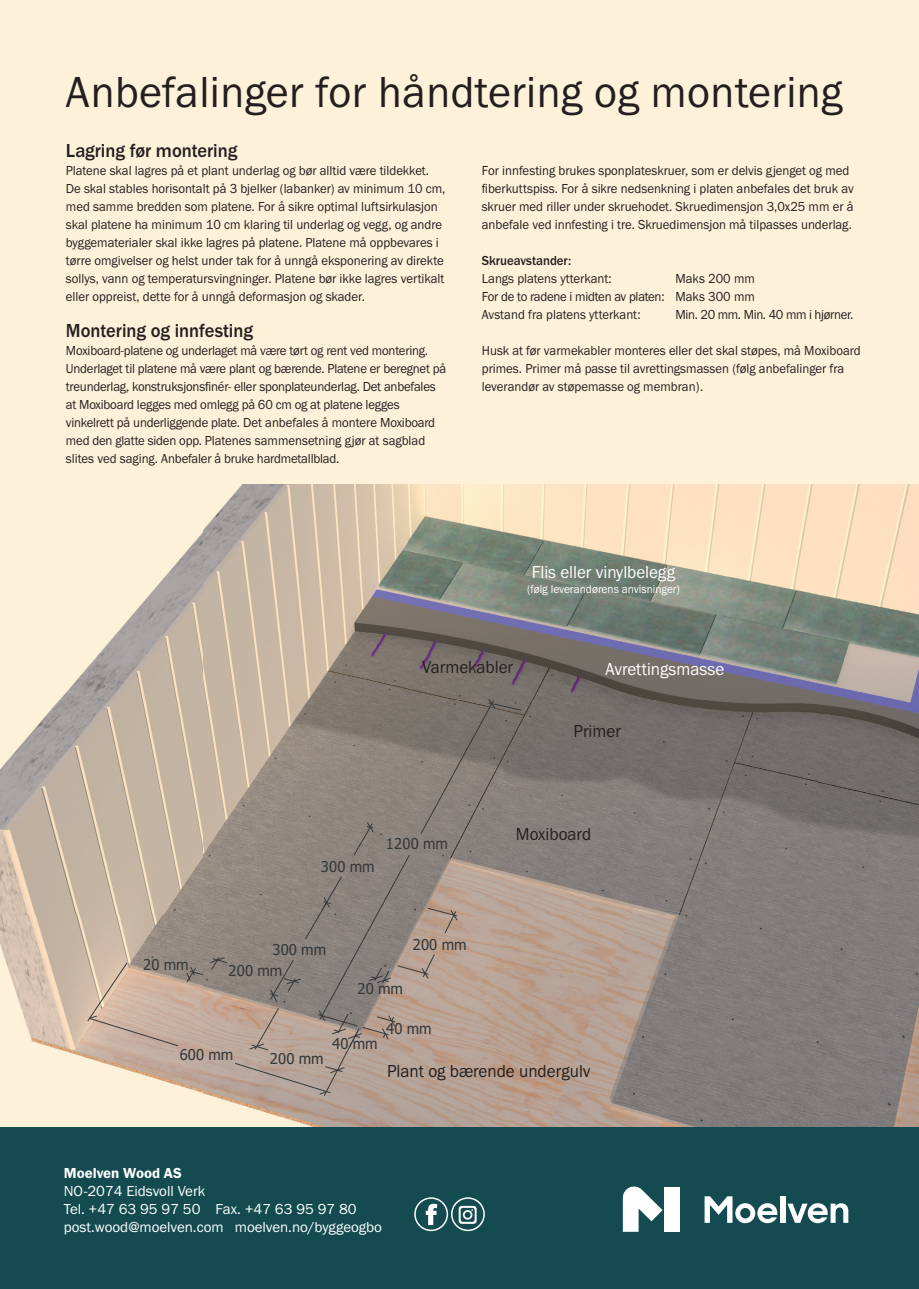
<style>
.page{position:relative;width:919px;height:1289px;background:#fff}
.page>*{position:absolute;margin:0;border:0;box-sizing:border-box;transform-origin:0 0}
.t1{font:45px "Franklin Gothic URW Boo";letter-spacing:.01em;color:#231f20}
.t2{font:500 19.5px "Franklin Gothic URW";color:#231f20;scale:.95 1}
.t3{font:18px "Franklin Gothic URW Boo";color:#231f20;scale:.95 1}
.t4{font:18px "Franklin Gothic URW Boo";color:#fff;scale:.95 1}
.t5{font:15px/18px "Franklin Gothic URW Boo";color:#fff}
.t6{font:15px "Franklin Gothic URW Dem";color:#fff}
.t7{font:14.85px "Tahoma";letter-spacing:.01em;color:#35393b}
.t8{font:13.5px/18px "Franklin Gothic URW Boo";color:#231f20;scale:.95 1}
.t9{font:13.5px "Franklin Gothic URW Boo";letter-spacing:-.025em;color:#231f20;scale:.95 1}
.t10{font:500 13.5px "Franklin Gothic URW";color:#231f20;scale:.95 1}
.t11{font:12px "Franklin Gothic URW Boo";color:#fff;scale:.95 1}
</style>
<div class="page">
<div style="left:0;top:0;width:918px;height:1288px;background:#fef1d9"></div>
<img style="left:0;top:485px;width:918px;height:642px">
<svg style="left:87px;top:962px;width:91px;height:84px;background:#cab1a0"></svg>
<svg style="left:210px;top:956px;width:17px;height:14px"></svg>
<svg style="left:234px;top:698px;width:288px;height:398px;background:#9c8e84"></svg>
<svg style="left:186px;top:966px;width:17px;height:16px"></svg>
<div style="left:0;top:1127px;width:918px;height:161px;background:#144b51"></div>
<svg style="left:426px;top:1203px;width:11px;height:21px"></svg>
<div style="left:414px;top:1197px;width:34px;height:34px;border:2px solid #fff;border-radius:50%"></div>
<div style="left:451px;top:1197px;width:34px;height:34px;border:2px solid #fff;border-radius:50%"></div>
<svg style="left:458px;top:1205px;width:18px;height:18px"></svg>
<div style="left:780px;top:1196px;width:5px;height:26px;background:#fff"></div>
<svg style="left:704px;top:1196px;width:73px;height:27px"></svg>
<svg style="left:787px;top:1203px;width:61px;height:20px"></svg>
<svg style="left:622px;top:1186px;width:40px;height:45px"></svg>
<div style="left:664px;top:1187px;width:16px;height:44px;background:#fff"></div>
<h1 class="t1" style="left:66px;top:64px;width:778px">Anbefalinger for håndtering og montering</h1>
<h2 class="t2" style="left:66px;top:138px;width:182px">Lagring før montering</h2>
<p class="t8" style="left:66px;top:161px;width:401px">Platene skal lagres på et plant underlag og bør alltid være tildekket.<br>De skal stables horisontalt på 3 bjelker (labanker) av minimum 10 cm, med samme bredden som platene. For å sikre optimal luftsirkulasjon skal platene ha minimum 10 cm klaring til underlag og vegg, og andre byggematerialer skal ikke lagres på platene. Platene må oppbevares i tørre omgivelser og helst under tak for å unngå eksponering av direkte sollys, vann og temperatursvingninger. Platene bør ikke lagres vertikalt eller oppreist, dette for å unngå deformasjon og skader.</p>
<h2 class="t2" style="left:66px;top:318px;width:198px">Montering og innfesting</h2>
<p class="t8" style="left:66px;top:341px;width:402px">Moxiboard-platene og underlaget må være tørt og rent ved montering.<br>Underlaget til platene må være plant og bærende. Platene er beregnet på treunderlag, konstruksjonsfinér- eller sponplateunderlag. Det anbefales at Moxiboard legges med omlegg på 60 cm og at platene legges vinkelrett på underliggende plate. Det anbefales å montere Moxiboard med den glatte siden opp. Platenes sammensetning gjør at sagblad slites ved saging. Anbefaler å bruke hardmetallblad.</p>
<p class="t8" style="left:482px;top:161px;width:393px">For innfesting brukes sponplateskruer, som er delvis gjenget og med fiberkuttspiss. For å sikre nedsenkning i platen anbefales det bruk av skruer med riller under skruehodet. Skruedimensjon 3,0x25 mm er å anbefale ved innfesting i tre. Skruedimensjon må tilpasses underlag.</p>
<p class="t10" style="left:482px;top:252px;width:96px">Skrueavstander:</p>
<p class="t8" style="left:482px;top:269px;width:138px">Langs platens ytterkant:</p>
<p class="t8" style="left:482px;top:269px;width:289px;text-align:justify;text-indent:194px">Maks 200 mm For de to radene i midten av platen: Maks 300 mm Avstand fra platens ytterkant:</p>
<p class="t9" style="left:675px;top:306px;width:189px">Min. 20 mm. Min. 40 mm i hjørner.</p>
<p class="t8" style="left:482px;top:341px;width:400px">Husk at før varmekabler monteres eller det skal støpes, må Moxiboard primes. Primer må passe til avrettingsmassen (følg anbefalinger fra leverandør av støpemasse og membran).</p>
<h3 class="t4" style="left:532px;top:561px;width:152px">Flis eller vinylbelegg</h3>
<p class="t11" style="left:527px;top:581px;width:162px">(følg leverandørens anvisninger)</p>
<h3 class="t3" style="left:422px;top:656px;width:97px">Varmekabler</h3>
<h3 class="t4" style="left:605px;top:657px;width:127px">Avrettingsmasse</h3>
<h3 class="t3" style="left:573px;top:719px;width:51px">Primer</h3>
<p class="t7" style="left:143px;top:954px;width:47px">20 mm</p>
<p class="t7" style="left:321px;top:856px;width:55px">300 mm</p>
<p class="t7" style="left:386px;top:833px;width:63px">1200 mm</p>
<p class="t7" style="left:272px;top:940px;width:55px">300 mm</p>
<p class="t7" style="left:228px;top:961px;width:55px">200 mm</p>
<p class="t7" style="left:413px;top:934px;width:55px">200 mm</p>
<p class="t7" style="left:357px;top:978px;width:47px">20 mm</p>
<p class="t7" style="left:386px;top:1018px;width:47px">40 mm</p>
<h3 class="t3" style="left:516px;top:823px;width:81px">Moxiboard</h3>
<p class="t7" style="left:180px;top:1045px;width:55px">600 mm</p>
<p class="t7" style="left:270px;top:1048px;width:55px">200 mm</p>
<p class="t7" style="left:332px;top:1033px;width:47px">40 mm</p>
<h3 class="t3" style="left:387px;top:1059px;width:215px">Plant og bærende undergulv</h3>
<p class="t6" style="left:64px;top:1163px;width:120px">Moelven Wood AS</p>
<p class="t5" style="left:64px;top:1181px;width:320px">NO-2074 Eidsvoll Verk<br>Tel. +47 63 95 97 50 Fax. +47 63 95 97 80 post.wood@moelven.com moelven.no/byggeogbo</p>
</div>
